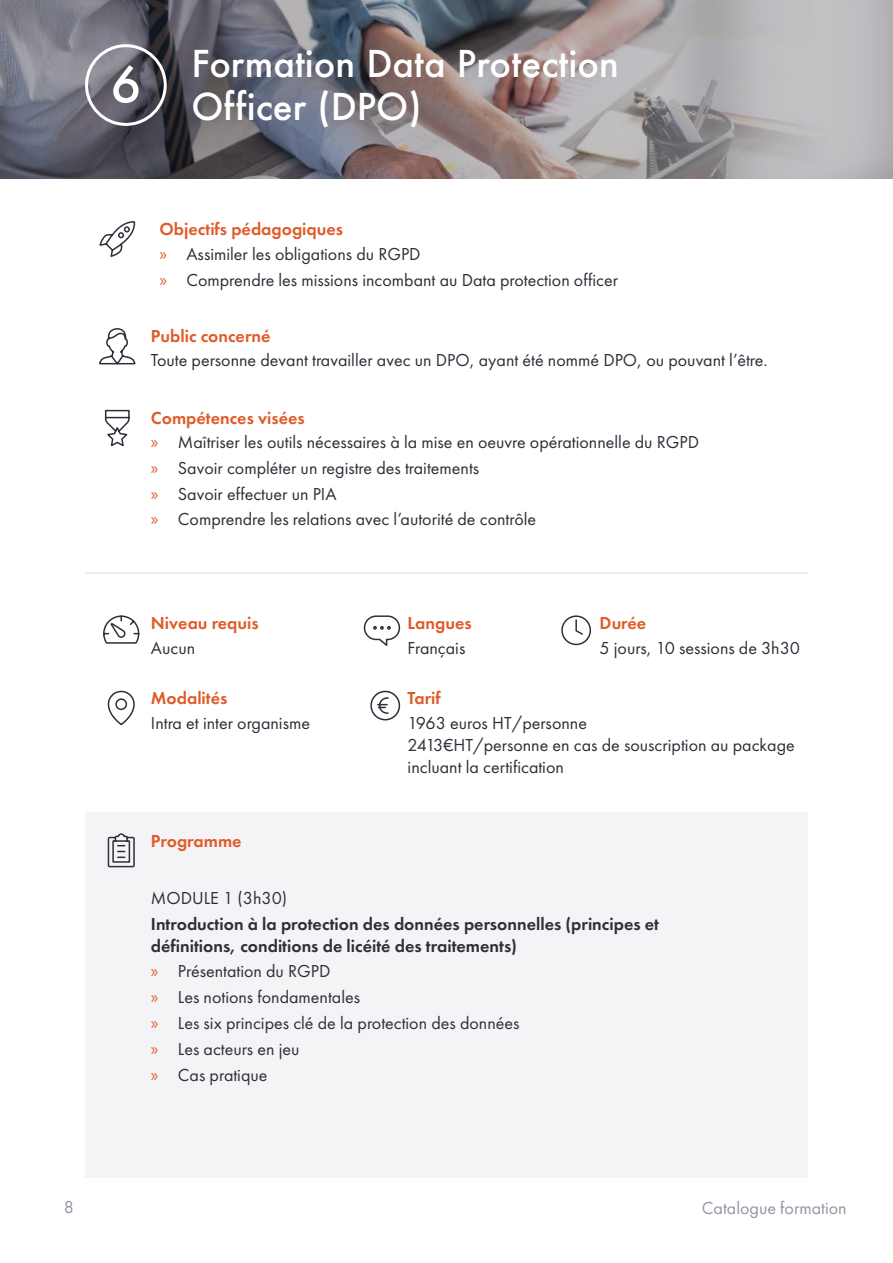
<style>
.page{position:relative;width:893px;height:1263px;background:#fff}
.page>*{position:absolute;margin:0;border:0;box-sizing:border-box;transform-origin:0 0}
.t1{font:500 54px "Futura PT";color:#fff}
.t2{font:500 36px/43.2px "Futura";color:#fff}
.t3{font:18px/25.8px "Futura PT";color:#2f2e39}
.t4{font:600 18px/21.6px "Futura PT";color:#2f2e39}
.t5{font:600 18px "Futura PT";color:#e05b29}
.t6{font:18px "Futura PT";color:#9595a4}
.s1{font-family:"Myriad Pro";color:#e05b29}
.s2{font-weight:600;color:#e05b29}
</style>
<div class="page">
<svg style="left:0;top:0;width:893px;height:179px;background:#868288"></svg>
<svg style="left:99px;top:328px;width:37px;height:37px"></svg>
<svg style="left:104px;top:409px;width:26px;height:38px"></svg>
<svg style="left:103px;top:615px;width:37px;height:29px"></svg>
<svg style="left:363px;top:615px;width:38px;height:31px"></svg>
<svg style="left:561px;top:615px;width:30px;height:31px"></svg>
<svg style="left:370px;top:690px;width:31px;height:31px"></svg>
<hr style="left:85px;top:572px;width:723px;height:2px;background:#e9e8ec">
<div style="left:85px;top:812px;width:723px;height:366px;background:#f4f4f6"></div>
<svg style="left:107px;top:833px;width:28px;height:35px"></svg>
<div style="left:85px;top:44px;width:82px;height:82px;border:3px solid #fff;border-radius:50%"></div>
<svg style="left:107px;top:690px;width:28px;height:36px"></svg>
<svg style="left:99px;top:221px;width:37px;height:36px"></svg>
<h1 class="t1" style="left:111px;top:52px;width:32px">6</h1>
<h2 class="t2" style="left:191px;top:41px;width:429px">Formation Data Protection<br>Officer (DPO)</h2>
<p class="t5" style="left:159px;top:218px;width:185px">Objectifs pédagogiques</p>
<p class="t3" style="left:159px;top:241px;width:460px"><span class="s1">»</span> Assimiler les obligations du RGPD<br><span class="s1">»</span> Comprendre les missions incombant au Data protection officer</p>
<p class="t5" style="left:151px;top:324px;width:121px">Public concerné</p>
<p class="t3" style="left:151px;top:347px;width:618px">Toute personne devant travailler avec un DPO, ayant été nommé DPO, ou pouvant l’être.</p>
<p class="t3" style="left:151px;top:405px;width:550px"><span class="s2">Compétences visées<br></span><span class="s1">»</span> Maîtriser les outils nécessaires à la mise en oeuvre opérationnelle du RGPD <span class="s1">»</span> Savoir compléter un registre des traitements<br><span class="s1">»</span> Savoir effectuer un PIA<br><span class="s1">»</span> Comprendre les relations avec l’autorité de contrôle</p>
<p class="t5" style="left:151px;top:612px;width:109px">Niveau requis</p>
<p class="t3" style="left:151px;top:634px;width:46px">Aucun</p>
<p class="t5" style="left:151px;top:687px;width:78px">Modalités</p>
<p class="t3" style="left:151px;top:710px;width:161px">Intra et inter organisme</p>
<p class="t5" style="left:408px;top:612px;width:66px">Langues</p>
<p class="t3" style="left:408px;top:634px;width:59px">Français</p>
<p class="t5" style="left:600px;top:612px;width:48px">Durée</p>
<p class="t3" style="left:600px;top:634px;width:202px">5 jours, 10 sessions de 3h30</p>
<p class="t5" style="left:408px;top:687px;width:35px">Tarif</p>
<p class="t3" style="left:408px;top:712px;width:389px;line-height:21.9px">1963 euros HT/personne<br>2413€HT/personne en cas de souscription au package incluant la certification</p>
<p class="t5" style="left:151px;top:830px;width:92px">Programme</p>
<p class="t3" style="left:151px;top:885px;width:138px">MODULE 1 (3h30)</p>
<p class="t4" style="left:151px;top:913px;width:510px">Introduction à la protection des données personnelles (principes et définitions, conditions de licéité des traitements)</p>
<p class="t3" style="left:151px;top:958px;width:370px"><span class="s1">»</span> Présentation du RGPD<br><span class="s1">»</span> Les notions fondamentales<br><span class="s1">»</span> Les six principes clé de la protection des données <span class="s1">»</span> Les acteurs en jeu<br><span class="s1">»</span> Cas pratique</p>
<p class="t6" style="left:64px;top:1196px;width:12px">8</p>
<p class="t6" style="left:702px;top:1197px;width:146px">Catalogue formation</p>
</div>
